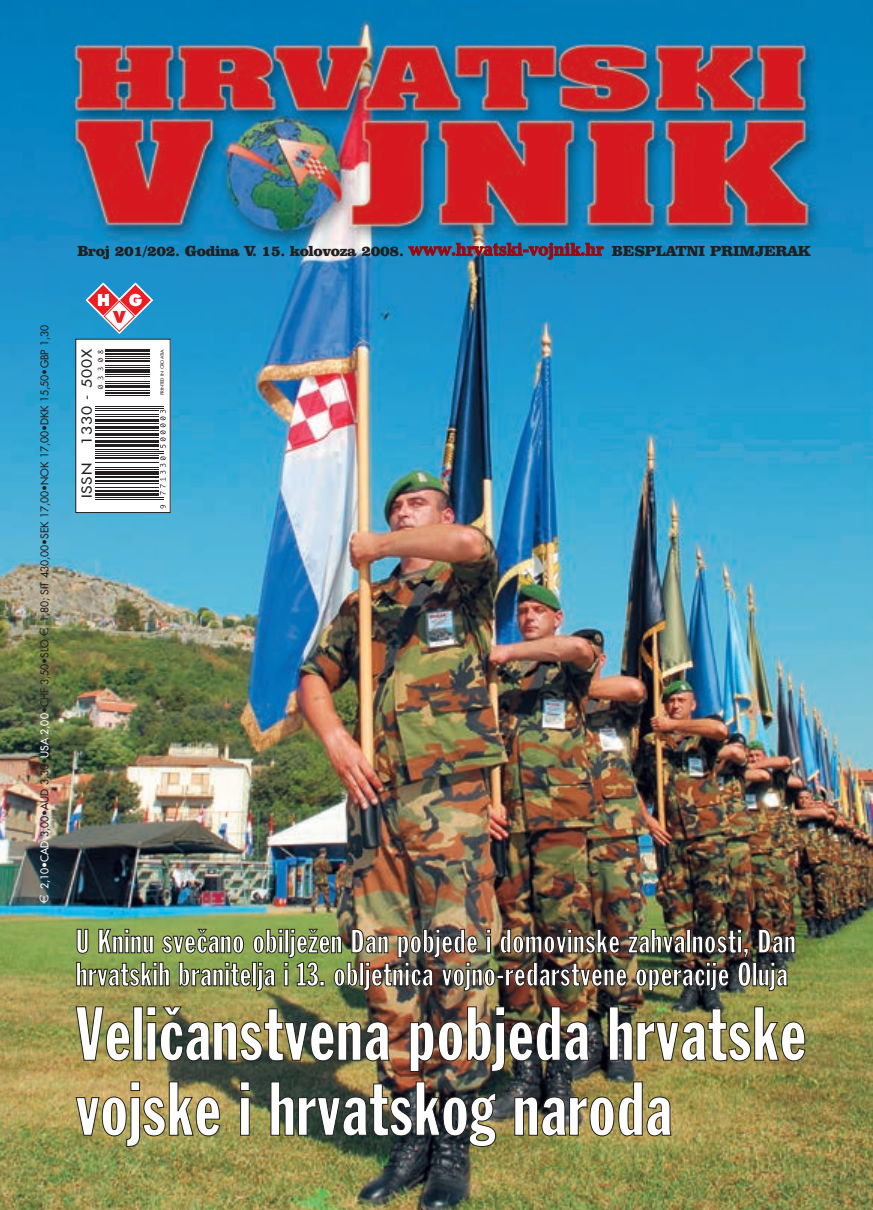
<style>
.page{position:relative;width:873px;height:1210px;background:#fff}
.page>*{position:absolute;margin:0;border:0;box-sizing:border-box;transform-origin:0 0}
.t1{font:extra-condensed 75px/75px "Franklin Gothic";letter-spacing:.01em;color:#fff}
.t2{font:extra-condensed 33px/33px "Franklin Gothic";letter-spacing:.015em;color:#fff}
.t3{font:900 18px "Clarendon";letter-spacing:-.39em;color:#231f20}
.t4{font:13.5px "Futura Roman";letter-spacing:.05em;color:#231f20;scale:1.16 1}
.t5{font:10.5px "Futura Roman";color:#231f20}
.t6{font:4.2px "Futura Roman";letter-spacing:-.01em;color:#231f20;scale:1.16 1}
.s1{font-family:"Candida BT";font-weight:700;color:#9d070d}
.s2{font-family:"Charcoal CR";font-size:13.5px;color:#fff}
.s3{color:#fff}
.s4{font-family:"Charcoal CR";font-size:13.5px}
</style>
<div class="page">
<img style="left:0;top:0;width:873px;height:1209px">
<p class="t3" style="left:77px;top:239px;width:740px">Broj201/202. Godina V. 15. kolovoza 2008. <span class="s1">www.hrvatski-vojnik.hr</span> BESPLATNIPRIMJERAK</p>
<p class="t5" style="left:39px;top:902px;width:579px;rotate:-90deg"><span class="s2">€</span> <span class="s3">2,10•CAD</span> 3,00•AUD 3,30•<span class="s3">USA 2,00</span>•CHF 3,50•SLO <span class="s4">€</span> 1,80; SIT 430,00•SEK 17,00•NOK 17,00•DKK 15,50•GBP 1,30</p>
<p class="t4" style="left:80px;top:445px;width:84px;rotate:-90deg">1330 - 500X</p>
<p class="t6" style="left:160px;top:395px;width:41px;rotate:-90deg">PRINTED IN CROATIA</p>
<p class="t4" style="left:80px;top:498px;width:32px;rotate:-90deg">ISSN</p>
<p class="t2" style="left:76px;top:927px;width:721px">U Kninu sveËano obiljeæen Dan pobjede i dom ovinske zahvalnosti, Dan hrvatskih branitelja i 13. obljetnica vojno-redarstvene operacije O luja</p>
<h1 class="t1" style="left:76px;top:1001px;width:732px">VeliËanstvena pobjeda hrvatske vojske i hrvatskog naroda</h1>
</div>
